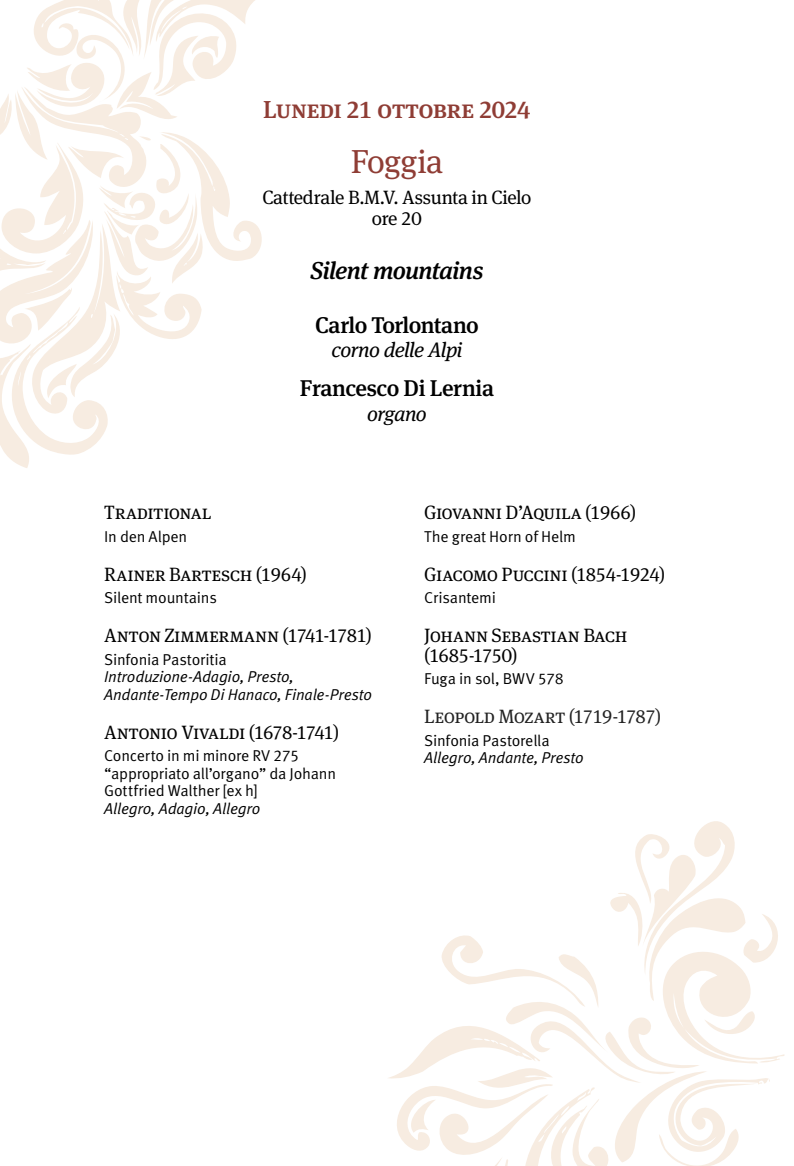
<style>
.page{position:relative;width:794px;height:1166px;background:#fff}
.page>*{position:absolute;margin:0;border:0;box-sizing:border-box;transform-origin:0 0}
.t1{font:33.25px "Meta Serif Pro";color:#8f3d35}
.t2{font:500 24.5px "Meta Serif Pro";letter-spacing:-.03em;color:#8f3d35}
.t3{font:italic 500 24.5px "Meta Serif Pro";letter-spacing:-.025em;color:#000}
.t4{font:500 22.75px "Meta Serif Pro";letter-spacing:-.02em;color:#000}
.t5{font:italic 21px "Meta Serif Pro";letter-spacing:-.025em;color:#000}
.t6{font:19.25px/21px "Meta Serif Pro";letter-spacing:-.02em;color:#000;text-align:center}
.t7{font:19.25px "Meta Serif Pro";letter-spacing:-.04em;color:#000}
.t8{font:19.25px "Meta Serif Pro";letter-spacing:-.035em;color:#222}
.t9{font:15.75px/17.5px "Meta Pro";letter-spacing:-.015em;color:#000}
.t10{font:italic 15.75px/17.5px "Meta Pro";letter-spacing:-.015em;color:#000}
</style>
<div class="page">
<svg style="left:389px;top:821px;width:396px;height:345px"></svg>
<svg style="left:0;top:0;width:262px;height:468px"></svg>
<h2 class="t2" style="left:263px;top:91px;width:269px">Lunedi 21 ottobre 2024</h2>
<h1 class="t1" style="left:351px;top:137px;width:94px">Foggia</h1>
<p class="t6" style="left:262px;top:186px;width:270px">Cattedrale B.M.V. Assunta in Cielo ore 20</p>
<h2 class="t3" style="left:310px;top:252px;width:175px">Silent mountains</h2>
<h3 class="t4" style="left:315px;top:308px;width:165px">Carlo Torlontano</h3>
<h3 class="t5" style="left:331px;top:335px;width:133px">corno delle Alpi</h3>
<h3 class="t4" style="left:300px;top:371px;width:196px">Francesco Di Lernia</h3>
<h3 class="t5" style="left:367px;top:398px;width:61px">organo</h3>
<p class="t6" style="left:104px;top:501px;width:108px">Traditional</p>
<p class="t9" style="left:104px;top:528px;width:85px">In den Alpen</p>
<p class="t6" style="left:104px;top:563px;width:204px">Rainer Bartesch (1964)</p>
<p class="t9" style="left:104px;top:589px;width:114px">Silent mountains</p>
<p class="t6" style="left:104px;top:624px;width:269px">Anton Zimmermann (1741-1781)</p>
<p class="t9" style="left:104px;top:651px;width:124px">Sinfonia Pastoritia</p>
<p class="t10" style="left:104px;top:669px;width:269px">Introduzione-Adagio, Presto,<br>Andante-Tempo Di Hanaco, Finale-Presto</p>
<p class="t7" style="left:104px;top:718px;width:236px">Antonio Vivaldi (1678-1741)</p>
<p class="t9" style="left:104px;top:748px;width:233px">Concerto in mi minore RV 275 “appropriato all’organo” da Johann<br>Gottfried Walther [ex h]</p>
<p class="t10" style="left:104px;top:800px;width:158px">Allegro, Adagio, Allegro</p>
<p class="t6" style="left:424px;top:501px;width:213px">Giovanni D’Aquila (1966)</p>
<p class="t9" style="left:424px;top:528px;width:153px">The great Horn of Helm</p>
<p class="t6" style="left:424px;top:563px;width:242px">Giacomo Puccini (1854-1924)</p>
<p class="t9" style="left:424px;top:589px;width:73px">Crisantemi</p>
<p class="t6" style="left:424px;top:625px;width:205px;line-height:19.2px;text-align:left">Johann Sebastian Bach (1685-1750)</p>
<p class="t9" style="left:424px;top:670px;width:141px">Fuga in sol, BWV 578</p>
<p class="t8" style="left:424px;top:702px;width:238px">Leopold Mozart (1719-1787)</p>
<p class="t9" style="left:424px;top:732px;width:127px">Sinfonia Pastorella</p>
<p class="t10" style="left:424px;top:749px;width:161px">Allegro, Andante, Presto</p>
</div>
